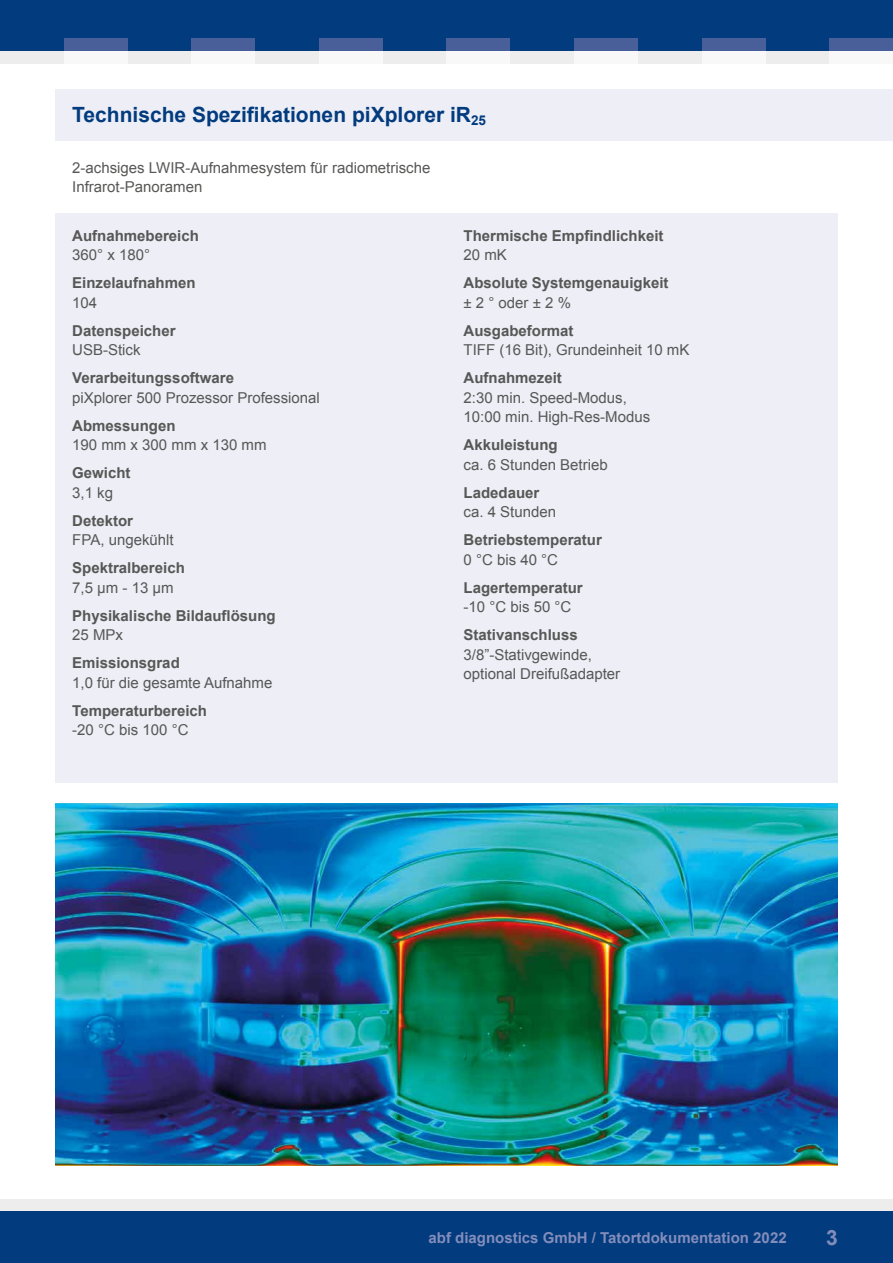
<style>
.page{position:relative;width:893px;height:1263px;background:#fff}
.page>*{position:absolute;margin:0;border:0;box-sizing:border-box;transform-origin:0 0}
.t1{font:700 21px "Arial";color:#023b7e}
.t2{font:700 21px "Arial";color:#838dbb}
.t3{font:15px/19.5px "Arial";color:#575756}
.t4{font:700 15px "Arial";color:#575756}
.t5{font:700 15px "Arial";color:#838dbb}
</style>
<div class="page">
<div style="left:0;top:1199px;width:893px;height:13px;background:#ededed"></div>
<div style="left:0;top:1212px;width:893px;height:51px;background:#023b7e"></div>
<div style="left:55px;top:89px;width:838px;height:51px;background:#edeef6"></div>
<img style="left:55px;top:804px;width:783px;height:361px">
<div style="left:55px;top:213px;width:783px;height:569px;background:#edeef6"></div>
<div style="left:0;top:0;width:893px;height:51px;background:#023b7e"></div>
<div style="left:0;top:51px;width:893px;height:13px;background:#ededed"></div>
<div style="left:64px;top:38px;width:64px;height:13px;background:#485f9a"></div>
<div style="left:191px;top:38px;width:64px;height:13px;background:#485f9a"></div>
<div style="left:319px;top:38px;width:64px;height:13px;background:#485f9a"></div>
<div style="left:446px;top:38px;width:64px;height:13px;background:#485f9a"></div>
<div style="left:574px;top:38px;width:64px;height:13px;background:#485f9a"></div>
<div style="left:702px;top:38px;width:63px;height:13px;background:#485f9a"></div>
<div style="left:829px;top:38px;width:64px;height:13px;background:#485f9a"></div>
<div style="left:64px;top:51px;width:64px;height:13px;background:#f8f8f8"></div>
<div style="left:191px;top:51px;width:64px;height:13px;background:#f8f8f8"></div>
<div style="left:319px;top:51px;width:64px;height:13px;background:#f8f8f8"></div>
<div style="left:446px;top:51px;width:64px;height:13px;background:#f8f8f8"></div>
<div style="left:574px;top:51px;width:64px;height:13px;background:#f8f8f8"></div>
<div style="left:702px;top:51px;width:63px;height:13px;background:#f8f8f8"></div>
<div style="left:829px;top:51px;width:64px;height:13px;background:#f8f8f8"></div>
<h1 class="t1" style="left:72px;top:101px;width:415px">Technische Spezifikationen piXplorer iR<sub>25</sub></h1>
<p class="t3" style="left:72px;top:158px;width:360px">2-achsiges LWIR-Aufnahmesystem für radiometrische<br>Infrarot-Panoramen</p>
<p class="t4" style="left:72px;top:225px;width:128px">Aufnahmebereich</p>
<p class="t3" style="left:72px;top:245px;width:79px">360° x 180°</p>
<p class="t4" style="left:72px;top:273px;width:125px">Einzelaufnahmen</p>
<p class="t3" style="left:72px;top:293px;width:27px">104</p>
<p class="t4" style="left:72px;top:320px;width:105px">Datenspeicher</p>
<p class="t3" style="left:72px;top:340px;width:70px">USB-Stick</p>
<p class="t4" style="left:72px;top:368px;width:163px">Verarbeitungssoftware</p>
<p class="t3" style="left:72px;top:388px;width:249px">piXplorer 500 Prozessor Professional</p>
<p class="t4" style="left:72px;top:415px;width:105px">Abmessungen</p>
<p class="t3" style="left:72px;top:435px;width:196px">190 mm x 300 mm x 130 mm</p>
<p class="t4" style="left:72px;top:463px;width:60px">Gewicht</p>
<p class="t3" style="left:72px;top:483px;width:42px">3,1 kg</p>
<p class="t4" style="left:72px;top:510px;width:62px">Detektor</p>
<p class="t3" style="left:72px;top:530px;width:103px">FPA, ungekühlt</p>
<p class="t4" style="left:72px;top:558px;width:114px">Spektralbereich</p>
<p class="t3" style="left:72px;top:578px;width:103px">7,5 μm - 13 μm</p>
<p class="t4" style="left:72px;top:605px;width:205px">Physikalische Bildauflösung</p>
<p class="t3" style="left:72px;top:625px;width:52px">25 MPx</p>
<p class="t4" style="left:72px;top:653px;width:109px">Emissionsgrad</p>
<p class="t3" style="left:72px;top:673px;width:202px">1,0 für die gesamte Aufnahme</p>
<p class="t4" style="left:72px;top:700px;width:136px">Temperaturbereich</p>
<p class="t3" style="left:72px;top:720px;width:118px">-20 °C bis 100 °C</p>
<p class="t4" style="left:463px;top:225px;width:202px">Thermische Empfindlichkeit</p>
<p class="t3" style="left:463px;top:245px;width:45px">20 mK</p>
<p class="t4" style="left:463px;top:273px;width:207px">Absolute Systemgenauigkeit</p>
<p class="t3" style="left:463px;top:293px;width:109px">± 2 ° oder ± 2 %</p>
<p class="t4" style="left:463px;top:320px;width:112px">Ausgabeformat</p>
<p class="t3" style="left:463px;top:340px;width:227px">TIFF (16 Bit), Grundeinheit 10 mK</p>
<p class="t4" style="left:463px;top:368px;width:100px">Aufnahmezeit</p>
<p class="t3" style="left:463px;top:388px;width:188px">2:30 min. Speed-Modus,<br>10:00 min. High-Res-Modus</p>
<p class="t4" style="left:463px;top:435px;width:96px">Akkuleistung</p>
<p class="t3" style="left:463px;top:455px;width:146px">ca. 6 Stunden Betrieb</p>
<p class="t4" style="left:463px;top:482px;width:77px">Ladedauer</p>
<p class="t3" style="left:463px;top:502px;width:94px">ca. 4 Stunden</p>
<p class="t4" style="left:463px;top:530px;width:140px">Betriebstemperatur</p>
<p class="t3" style="left:463px;top:550px;width:96px">0 °C bis 40 °C</p>
<p class="t4" style="left:463px;top:577px;width:121px">Lagertemperatur</p>
<p class="t3" style="left:463px;top:597px;width:109px">-10 °C bis 50 °C</p>
<p class="t4" style="left:463px;top:625px;width:116px">Stativanschluss</p>
<p class="t3" style="left:463px;top:645px;width:158px">3/8”-Stativgewinde, optional Dreifußadapter</p>
<p class="t5" style="left:429px;top:1228px;width:360px">abf diagnostics GmbH / Tatortdokumentation 2022</p>
<h1 class="t2" style="left:826px;top:1224px;width:13px">3</h1>
</div>
